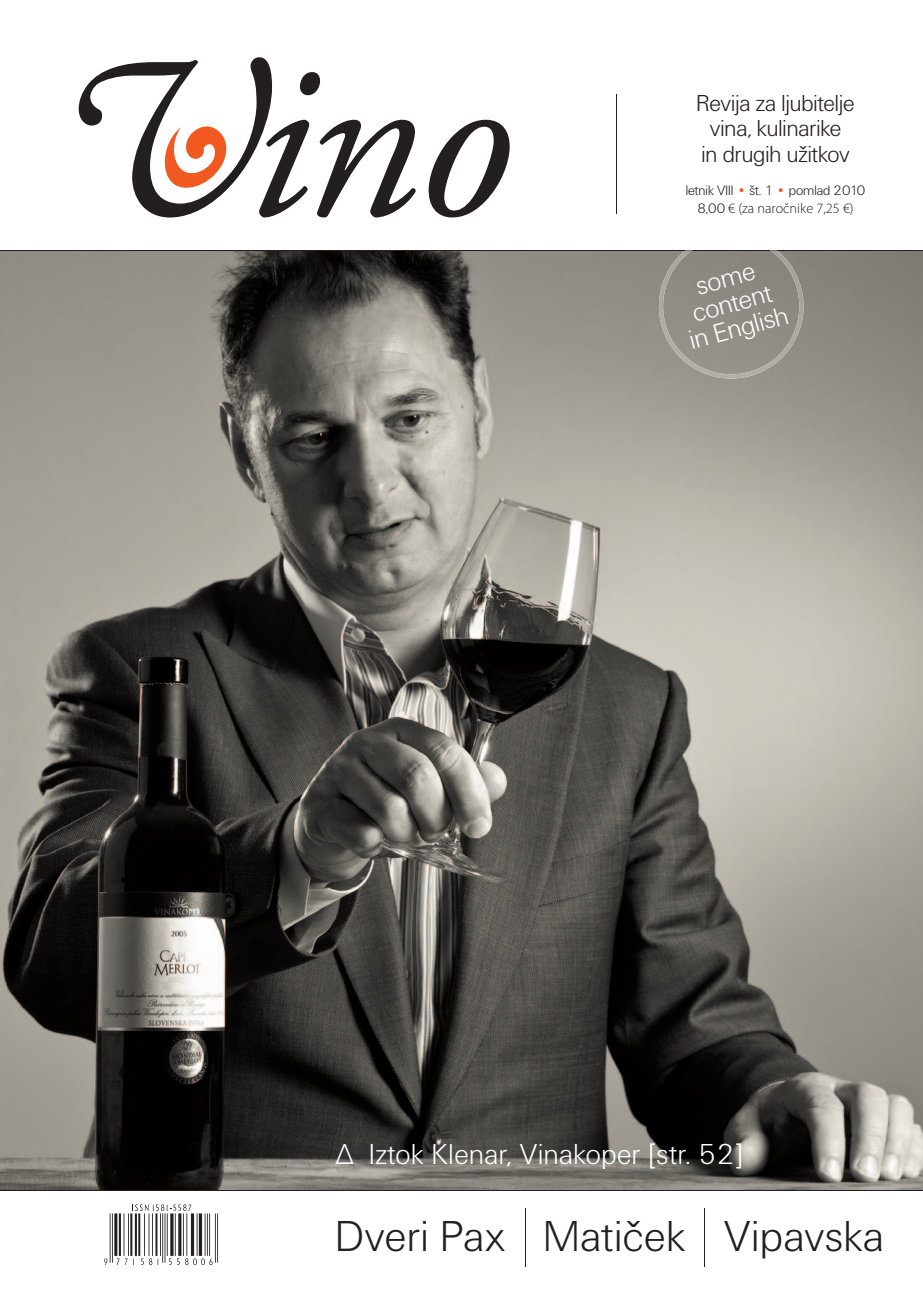
<style>
.page{position:relative;width:923px;height:1297px;background:#fff}
.page>*{position:absolute;margin:0;border:0;box-sizing:border-box;transform-origin:0 0}
.t1{font:45px "Unitus DEE Ligh";letter-spacing:.02em;color:#231f20}
.t2{font:30px "Unitus DEE Ligh";letter-spacing:.02em;color:#fff}
.t3{font:27.75px/25.5px "Unitus DEE Ligh";color:#fff;text-align:center}
.t4{font:24px/25.5px "Unitus DEE Ligh";color:#231f20;text-align:center}
.t5{font:14.25px "Unitus DEE Ligh";color:#231f20}
.t6{font:300 14.25px "Myriad Pro";color:#231f20}
.s1{color:#f15921}
.s2{font-family:"Unitus DEE Ligh";font-weight:400}
</style>
<div class="page">
<img style="left:0;top:251px;width:923px;height:939px">
<svg style="left:132px;top:1204px;width:59px;height:7px"></svg>
<svg style="left:104px;top:1258px;width:3px;height:7px"></svg>
<svg style="left:117px;top:1258px;width:17px;height:7px"></svg>
<svg style="left:141px;top:1258px;width:11px;height:7px"></svg>
<svg style="left:169px;top:1258px;width:43px;height:7px"></svg>
<hr style="left:110px;top:1213px;width:1px;height:50px;background:#231f20">
<hr style="left:217px;top:1213px;width:1px;height:50px;background:#231f20">
<hr style="left:215px;top:1213px;width:1px;height:50px;background:#231f20">
<hr style="left:209px;top:1213px;width:1px;height:43px;background:#231f20">
<hr style="left:207px;top:1213px;width:1px;height:43px;background:#231f20">
<hr style="left:205px;top:1213px;width:1px;height:43px;background:#231f20">
<hr style="left:199px;top:1213px;width:3px;height:43px;background:#231f20">
<hr style="left:197px;top:1213px;width:1px;height:43px;background:#231f20">
<hr style="left:191px;top:1213px;width:3px;height:43px;background:#231f20">
<hr style="left:186px;top:1213px;width:1px;height:43px;background:#231f20">
<hr style="left:183px;top:1213px;width:1px;height:43px;background:#231f20">
<hr style="left:178px;top:1213px;width:3px;height:43px;background:#231f20">
<hr style="left:175px;top:1213px;width:1px;height:43px;background:#231f20">
<hr style="left:170px;top:1213px;width:3px;height:43px;background:#231f20">
<hr style="left:167px;top:1213px;width:1px;height:43px;background:#231f20">
<hr style="left:165px;top:1213px;width:1px;height:50px;background:#231f20">
<hr style="left:162px;top:1213px;width:1px;height:50px;background:#231f20">
<hr style="left:160px;top:1213px;width:1px;height:43px;background:#231f20">
<hr style="left:155px;top:1213px;width:2px;height:43px;background:#231f20">
<hr style="left:152px;top:1213px;width:1px;height:43px;background:#231f20">
<hr style="left:149px;top:1213px;width:1px;height:43px;background:#231f20">
<hr style="left:144px;top:1213px;width:1px;height:43px;background:#231f20">
<hr style="left:138px;top:1213px;width:2px;height:43px;background:#231f20">
<hr style="left:135px;top:1213px;width:2px;height:43px;background:#231f20">
<hr style="left:130px;top:1213px;width:2px;height:43px;background:#231f20">
<hr style="left:128px;top:1213px;width:1px;height:43px;background:#231f20">
<hr style="left:123px;top:1213px;width:1px;height:43px;background:#231f20">
<hr style="left:119px;top:1213px;width:2px;height:43px;background:#231f20">
<hr style="left:114px;top:1213px;width:3px;height:43px;background:#231f20">
<hr style="left:112px;top:1213px;width:1px;height:50px;background:#231f20">
<svg style="left:79px;top:57px;width:431px;height:160px"></svg>
<svg style="left:156px;top:120px;width:75px;height:77px"></svg>
<hr style="left:525px;top:1208px;width:1px;height:59px;background:#231f20">
<hr style="left:704px;top:1208px;width:1px;height:59px;background:#231f20">
<hr style="left:0;top:250px;width:923px;height:1px;background:#231f20">
<hr style="left:0;top:1190px;width:923px;height:1px;background:#231f20">
<img style="left:654px;top:251px;width:157px;height:128px">
<svg style="left:684px;top:250px;width:94px;height:2px"></svg>
<hr style="left:616px;top:95px;width:1px;height:119px;background:#231f20">
<p class="t4" style="left:696px;top:90px;width:159px">Revija za ljubitelje vina, kulinarike<br>in drugih užitkov</p>
<p class="t5" style="left:685px;top:183px;width:181px">letnik VIII <span class="s1">•</span> št. 1 <span class="s1">•</span> pomlad 2010</p>
<p class="t6" style="left:697px;top:200px;width:158px"><span class="s2">8,00</span> € (za naročnike 7,25 €)</p>
<p class="t3" style="left:673px;top:279px;width:103px;rotate:-15deg">som e content in English</p>
<p class="t2" style="left:335px;top:1137px;width:409px">∆ Iztok Klenar, Vinakoper [str. 52]</p>
<h1 class="t1" style="left:335px;top:1212px;width:549px">Dveri Pax Matiček Vipavska</h1>
</div>
